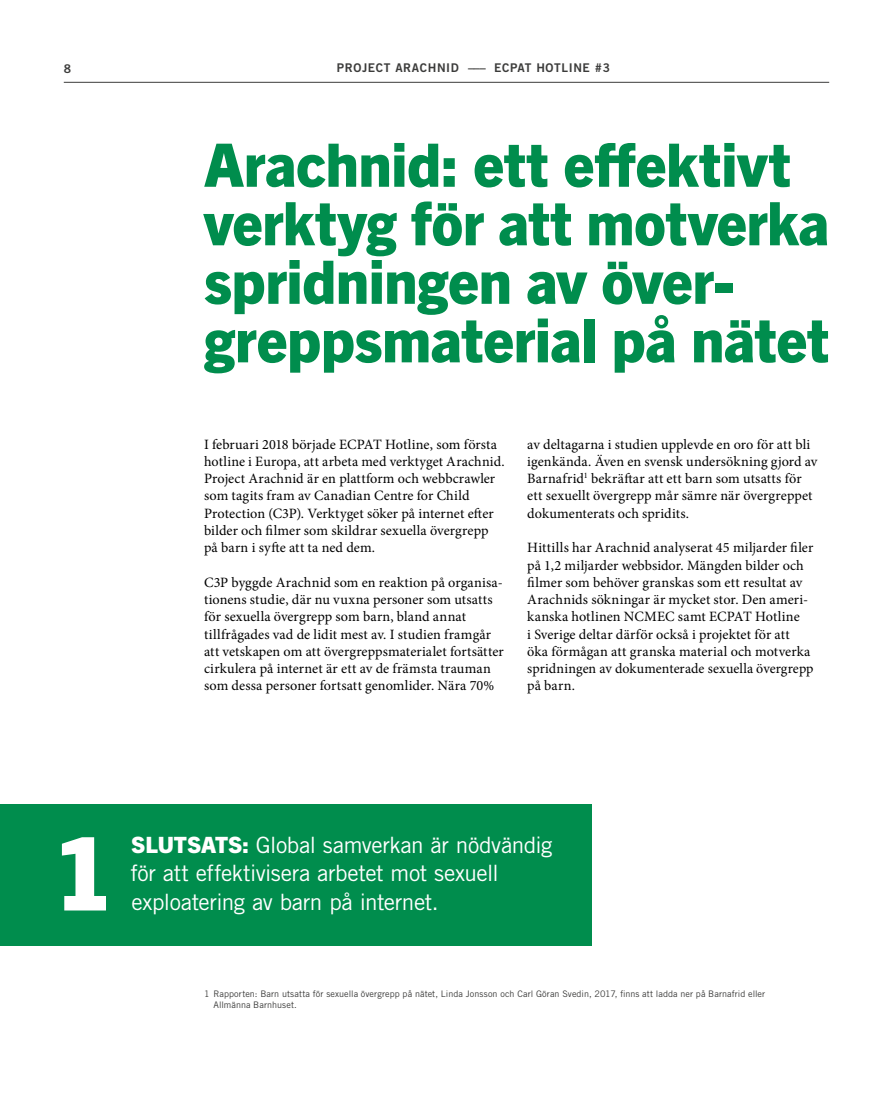
<style>
.page{position:relative;width:893px;height:1106px;background:#fff}
.page>*{position:absolute;margin:0;border:0;box-sizing:border-box;transform-origin:0 0}
.t1{font:800 102px "Trade Gothic Next LT Pro";color:#fff}
.t2{font:800 60px/58.5px "Trade Gothic Next LT Pro";letter-spacing:-.005em;color:#008d4d}
.t3{font:22.5px/28.5px "Trade Gothic LT Std";letter-spacing:-.015em;color:#fff}
.t4{font:14.25px/17.2px "Minion Pro";letter-spacing:.005em;color:#000}
.t5{font:12px "Trade Gothic LT Std Bd 2";letter-spacing:.05em;color:#3c3c3b}
.t6{font:9px/10.8px "Trade Gothic LT Std";letter-spacing:.01em;color:#3c3c3b}
.s1{font-family:"Trade Gothic Next LT Pro";font-weight:800}
</style>
<div class="page">
<div style="left:0;top:804px;width:591px;height:142px;background:#008d4d"></div>
<hr style="left:64px;top:82px;width:765px;height:1px;background:#3c3c3b">
<p class="t5" style="left:64px;top:61px;width:9px">8</p>
<p class="t5" style="left:337px;top:61px;width:275px">PROJECT ARACHNID ––– ECPAT HOTLINE #3</p>
<h2 class="t2" style="left:204px;top:132px;width:627px">Arachnid: ett effektivt verktyg för att motverka spridningen av över&shy;greppsmaterial på nätet</h2>
<p class="t4" style="left:204px;top:435px;width:302px">I februari 2018 började ECPAT Hotline, som första hotline i Europa, att arbeta med verktyget Arachnid.<br>Project Arachnid är en plattform och webbcrawler som tagits fram av Canadian Centre for Child Protection (C3P). Verktyget söker på internet efter bilder och filmer som skildrar sexuella övergrepp på barn i syfte att ta ned dem.</p>
<p class="t4" style="left:204px;top:573px;width:301px">C3P byggde Arachnid som en reaktion på organisa&shy;tionens studie, där nu vuxna personer som utsatts för sexuella övergrepp som barn, bland annat tillfrågades vad de lidit mest av. I studien framgår att vetskapen om att övergreppsmaterialet fortsätter cirkulera på internet är ett av de främsta trauman som dessa personer fortsatt genomlider. Nära 70%</p>
<p class="t4" style="left:527px;top:435px;width:292px">av deltagarna i studien upplevde en oro för att bli igenkända. Även en svensk undersökning gjord av Barnafrid<sup>1</sup> bekräftar att ett barn som utsatts för ett sexuellt övergrepp mår sämre när övergreppet dokumenterats och spridits.</p>
<p class="t4" style="left:527px;top:539px;width:288px">Hittills har Arachnid analyserat 45 miljarder filer på 1,2 miljarder webbsidor. Mängden bilder och filmer som behöver granskas som ett resultat av Arachnids sökningar är mycket stor. Den ameri&shy;kanska hotlinen NCMEC samt ECPAT Hotline<br>i Sverige deltar därför också i projektet för att öka förmågan att granska material och motverka spridningen av dokumenterade sexuella övergrepp på barn.</p>
<h1 class="t1" style="left:53px;top:802px;width:62px">1</h1>
<h3 class="t3" style="left:130px;top:830px;width:423px"><span class="s1">SLUTSATS:</span> Global samverkan är nödvändig för att effektivisera arbetet mot sexuell</h3>
<h3 class="t3" style="left:131px;top:887px;width:309px">exploatering av barn på internet.</h3>
<p class="t6" style="left:213px;top:988px;width:553px;text-indent:-9px">1 Rapporten: Barn utsatta för sexuella övergrepp på nätet, Linda Jonsson och Carl Göran Svedin, 2017, finns att ladda ner på Barnafrid eller<br>Allmänna Barnhuset.</p>
</div>
